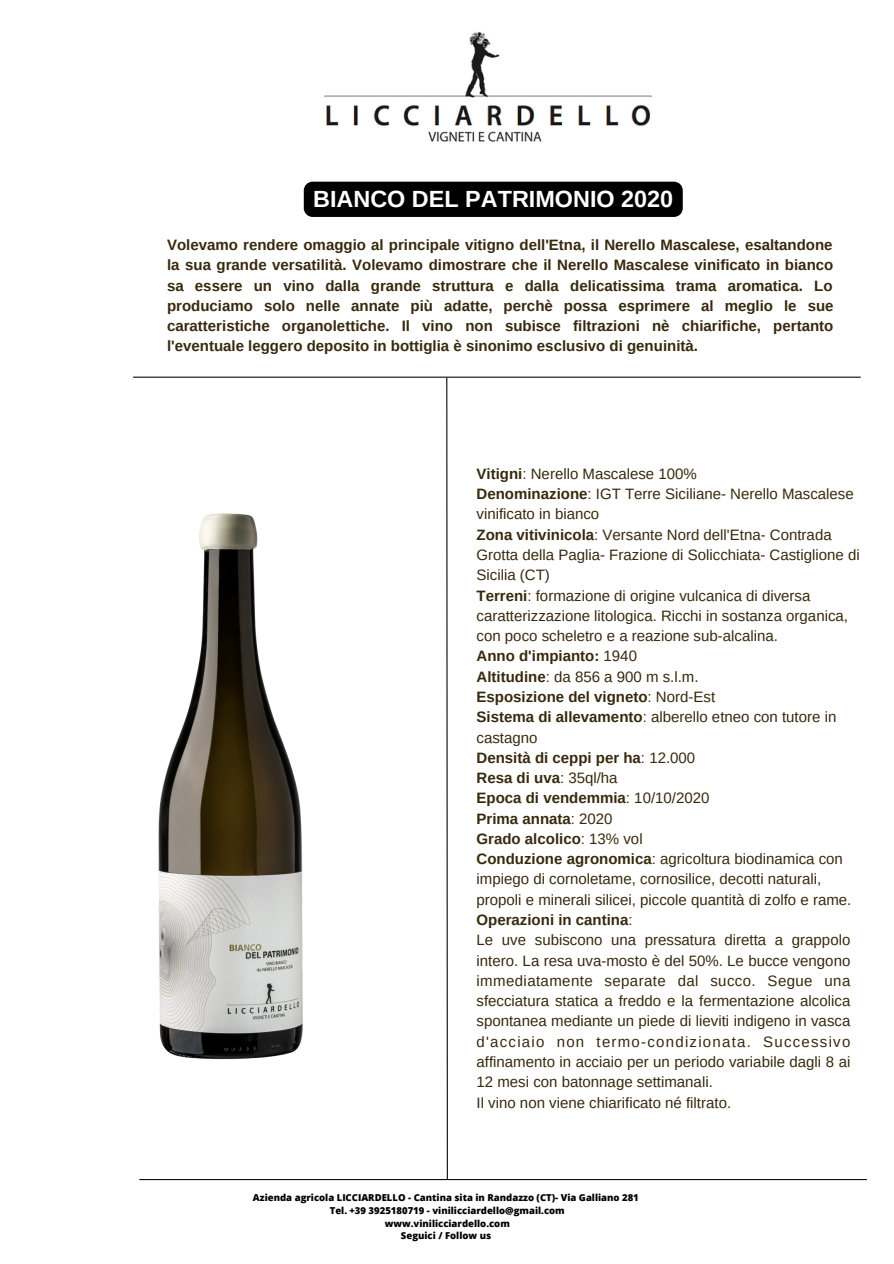
<style>
.page{position:relative;width:894px;height:1264px;background:#fff}
.page>*{position:absolute;margin:0;border:0;box-sizing:border-box;transform-origin:0 0}
.t1{font:700 23.4px "Arimo";color:#fff}
.t2{font:15px/20.2px "Arimo";color:#37290d}
.t3{font:700 15px/20.2px "Arimo";color:#37290d;text-align:justify}
.t4{font:800 9.6px/12.8px "Open Sans";color:#000;text-align:center}
.s1{font-weight:700}
</style>
<div class="page">
<hr style="left:133px;top:376px;width:727px;height:2px;background:#0f0c08">
<img style="left:158px;top:513px;width:145px;height:547px">
<img style="left:310px;top:31px;width:358px;height:151px">
<hr style="left:140px;top:1178px;width:726px;height:2px;background:#0f0c08">
<div style="left:304px;top:182px;width:378px;height:35px;background:#000"></div>
<svg style="left:445px;top:377px;width:3px;height:802px"></svg>
<h1 class="t1" style="left:313px;top:185px;width:361px">BIANCO DEL PATRIMONIO 2020</h1>
<p class="t3" style="left:167px;top:235px;width:667px">Volevamo rendere omaggio al principale vitigno dell'Etna, il Nerello Mascalese, esaltandone la sua grande versatilità. Volevamo dimostrare che il Nerello Mascalese vinificato in bianco sa essere un vino dalla grande struttura e dalla delicatissima trama aromatica. Lo produciamo solo nelle annate più adatte, perchè possa esprimere al meglio le sue caratteristiche organolettiche. Il vino non subisce filtrazioni nè chiarifiche, pertanto l'eventuale leggero deposito in bottiglia è sinonimo esclusivo di genuinità.</p>
<p class="t2" style="left:476px;top:463px;width:384px"><span class="s1">Vitigni</span>: Nerello Mascalese 100%<br><span class="s1">Denominazione</span>: IGT Terre Siciliane- Nerello Mascalese vinificato in bianco<br><span class="s1">Zona vitivinicola</span>: Versante Nord dell'Etna- Contrada Grotta della Paglia- Frazione di Solicchiata- Castiglione di Sicilia (CT)<br><span class="s1">Terreni</span>: formazione di origine vulcanica di diversa caratterizzazione litologica. Ricchi in sostanza organica, con poco scheletro e a reazione sub-alcalina.<br><span class="s1">Anno d'impianto:</span> 1940<br><span class="s1">Altitudine</span>: da 856 a 900 m s.l.m.<br><span class="s1">Esposizione del vigneto</span>: Nord-Est<br><span class="s1">Sistema di allevamento</span>: alberello etneo con tutore in castagno<br><span class="s1">Densità di ceppi per ha</span>: 12.000<br><span class="s1">Resa di uva</span>: 35ql/ha<br><span class="s1">Epoca di vendemmia</span>: 10/10/2020<br><span class="s1">Prima annata</span>: 2020<br><span class="s1">Grado alcolico</span>: 13% vol<br><span class="s1">Conduzione agronomica</span>: agricoltura biodinamica con impiego di cornoletame, cornosilice, decotti naturali, propoli e minerali silicei, piccole quantità di zolfo e rame.<br><span class="s1">Operazioni in cantina</span>:</p>
<p class="t2" style="left:476px;top:930px;width:375px;text-align:justify">Le uve subiscono una pressatura diretta a grappolo intero. La resa uva-mosto è del 50%. Le bucce vengono immediatamente separate dal succo. Segue una sfecciatura statica a freddo e la fermentazione alcolica spontanea mediante un piede di lieviti indigeno in vasca d'acciaio non termo-condizionata. Successivo affinamento in acciaio per un periodo variabile dagli 8 ai 12 mesi con batonnage settimanali.</p>
<p class="t2" style="left:476px;top:1092px;width:256px">Il vino non viene chiarificato né filtrato.</p>
<p class="t4" style="left:253px;top:1190px;width:387px">Azienda agricola LICCIARDELLO - Cantina sita in Randazzo (CT)- Via Galliano 281<br>Tel. +39 3925180719 - vinilicciardello@gmail.com<br>www.vinilicciardello.com<br>Seguici / Follow us</p>
</div>
